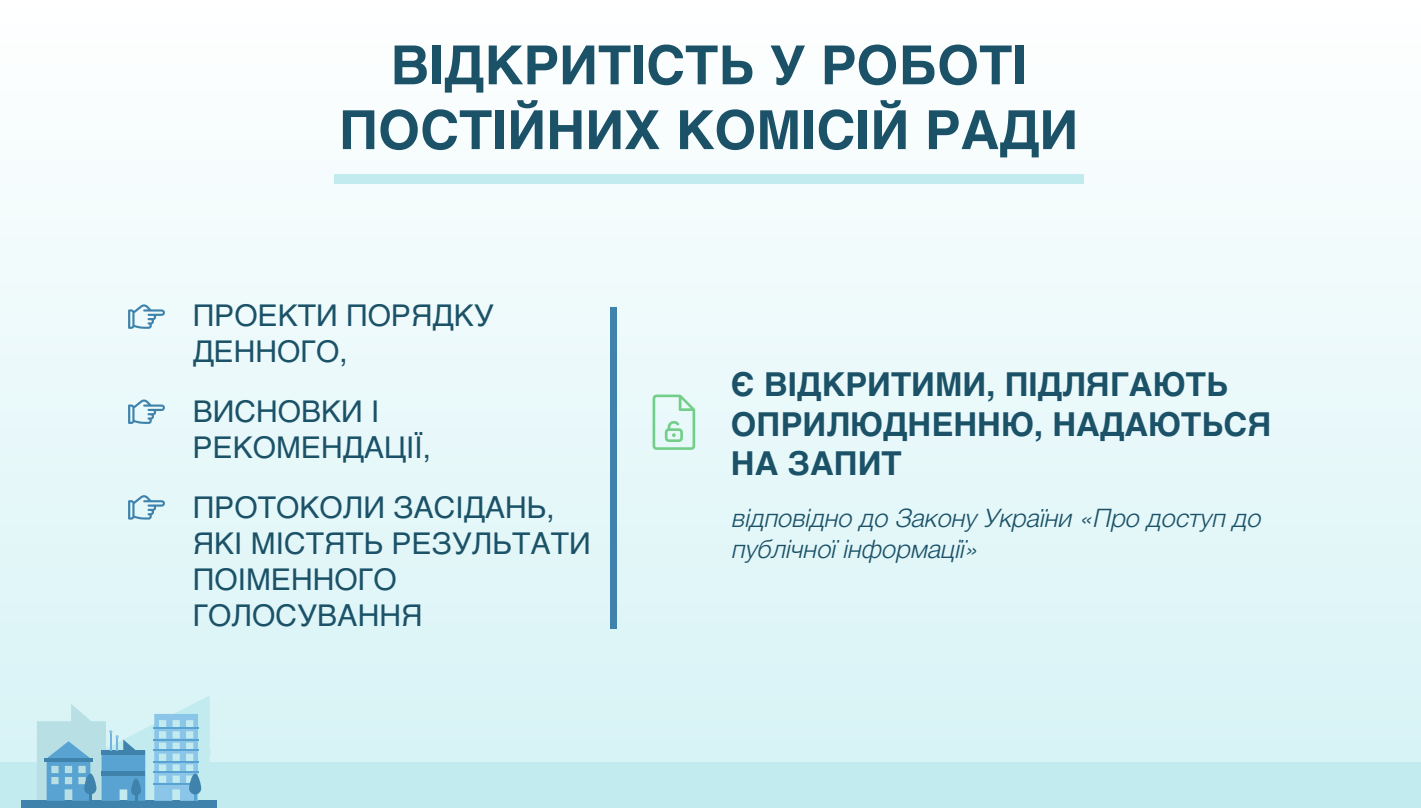
<style>
.page{position:relative;width:1421px;height:808px;background:#fff}
.page>*{position:absolute;margin:0;border:0;box-sizing:border-box;transform-origin:0 0}
.t1{font:700 54px/64.8px "Helvetica";color:#1b5268;text-align:center}
.t2{font:700 33px/39.6px "Helvetica";color:#1b5268}
.t3{font:30px/36px "Helvetica";color:#1b5268}
.t4{font:italic 300 25.5px/30.6px "Helvetica";color:#1b5268}
</style>
<div class="page">
<div style="left:0;top:0;width:1420px;height:808px;background:linear-gradient(to bottom,#fff,#d5f2f5)"></div>
<div style="left:0;top:763px;width:1420px;height:45px;background:#c2ebf0"></div>
<div style="left:22px;top:801px;width:195px;height:7px;background:#3f83ad"></div>
<svg style="left:37px;top:695px;width:174px;height:106px;background:#a1d1e3"></svg>
<div style="left:131px;top:778px;width:10px;height:17px;background:#3f83ad;border-radius:5px"></div>
<div style="left:334px;top:175px;width:749px;height:9px;background:#c2ebf0"></div>
<div style="left:610px;top:307px;width:6px;height:321px;background:#3f83ad"></div>
<svg style="left:652px;top:394px;width:43px;height:56px;background:#c6ecd9"></svg>
<svg style="left:128px;top:304px;width:38px;height:25px"></svg>
<svg style="left:128px;top:399px;width:38px;height:25px"></svg>
<svg style="left:128px;top:495px;width:38px;height:25px"></svg>
<h1 class="t1" style="left:339px;top:34px;width:740px">ВІДКРИТІСТЬ У РОБОТІ<br>ПОСТІЙНИХ КОМІСІЙ РАДИ</h1>
<p class="t3" style="left:193px;top:298px;width:302px">ПРОЕКТИ ПОРЯДКУ<br>ДЕННОГО,</p>
<p class="t3" style="left:193px;top:394px;width:240px">ВИСНОВКИ І<br>РЕКОМЕНДАЦІЇ,</p>
<p class="t3" style="left:193px;top:490px;width:399px">ПРОТОКОЛИ ЗАСІДАНЬ,<br>ЯКІ МІСТЯТЬ РЕЗУЛЬТАТИ<br>ПОІМЕННОГО<br>ГОЛОСУВАННЯ</p>
<p class="t2" style="left:731px;top:365px;width:542px">Є ВІДКРИТИМИ, ПІДЛЯГАЮТЬ<br>ОПРИЛЮДНЕННЮ, НАДАЮТЬСЯ<br>НА ЗАПИТ</p>
<p class="t4" style="left:731px;top:501px;width:531px">відповідно до Закону України «Про доступ до публічної інформації»</p>
</div>
